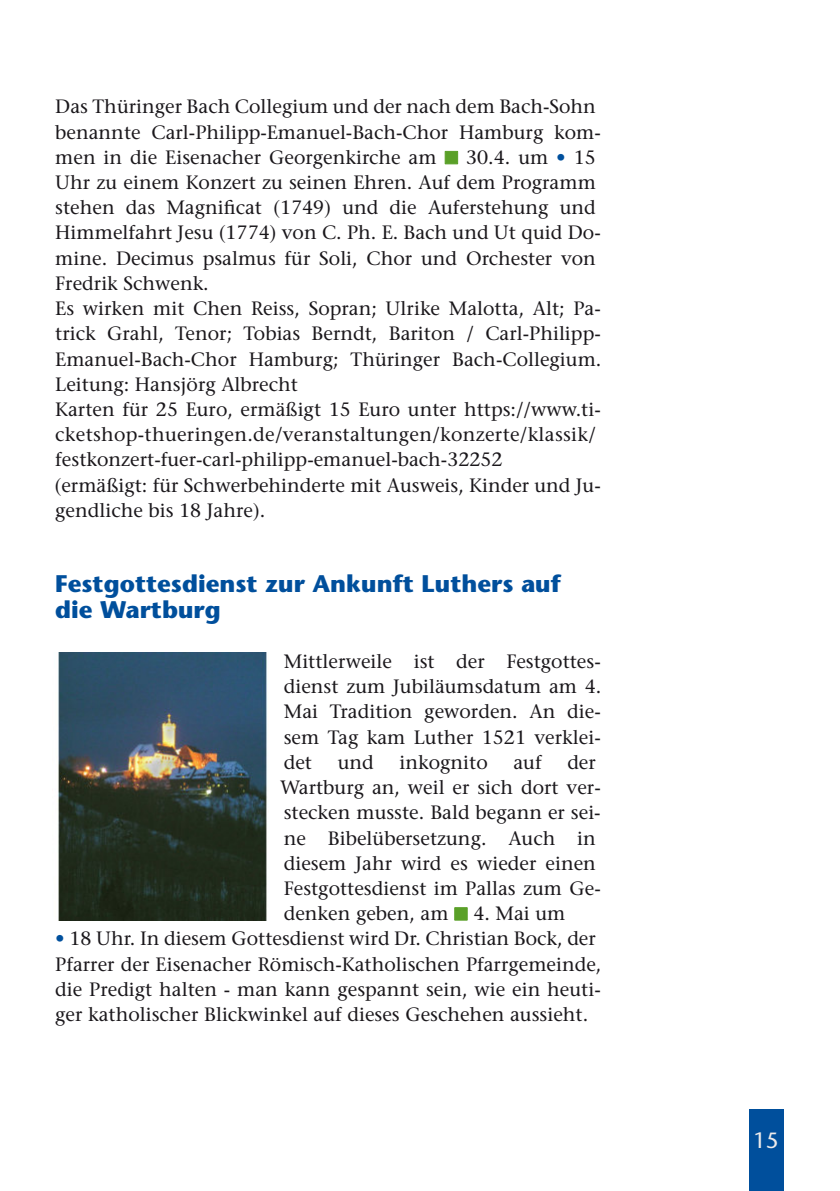
<style>
.page{position:relative;width:840px;height:1191px;background:#fff}
.page>*{position:absolute;margin:0;border:0;box-sizing:border-box;transform-origin:0 0}
.t1{font:700 24px/25.2px "Stone Sans Std";color:#004f9c}
.t2{font:500 22px "Stone Sans Std";color:#edebeb}
.t3{font:500 19.2px/25.2px "Stone Serif Std";color:#1a171b}
.s1{color:#5aa028}
.s2{color:#00509d}
</style>
<div class="page">
<div style="left:748px;top:1109px;width:34px;height:82px;background:#004f9c"></div>
<img style="left:58px;top:653px;width:209px;height:267px">
<p class="t3" style="left:55px;top:96px;width:548px">Das Thüringer Bach Collegium und der nach dem Bach-Sohn benannte Carl-Philipp-Emanuel-Bach-Chor Hamburg kom&shy;men in die Eisenacher Georgenkirche am <span class="s1">■</span> 30.4. um <span class="s2">•</span> 15<br>Uhr zu einem Konzert zu seinen Ehren. Auf dem Programm stehen das Magnificat (1749) und die Auferstehung und Himmelfahrt Jesu (1774) von C. Ph. E. Bach und Ut quid Do&shy;mine. Decimus psalmus für Soli, Chor und Orchester von Fredrik Schwenk.<br>Es wirken mit Chen Reiss, Sopran; Ulrike Malotta, Alt; Pa&shy;trick Grahl, Tenor; Tobias Berndt, Bariton / Carl-Philipp-Emanuel-Bach-Chor Hamburg; Thüringer Bach-Collegium.<br>Leitung: Hansjörg Albrecht<br>Karten für 25 Euro, ermäßigt 15 Euro unter https://www.ti&shy;cketshop-thueringen.de/veranstaltungen/konzerte/klassik/ festkonzert-fuer-carl-philipp-emanuel-bach-32252<br>(ermäßigt: für Schwerbehinderte mit Ausweis, Kinder und Ju&shy;gendliche bis 18 Jahre).</p>
<p class="t1" style="left:55px;top:574px;width:507px">Festgottesdienst zur Ankunft Luthers auf die Wartburg</p>
<p class="t3" style="left:283px;top:651px;width:319px;text-align:justify">Mittlerweile ist der Festgottes&shy;dienst zum Jubiläumsdatum am 4.<br>Mai Tradition geworden. An die&shy;sem Tag kam Luther 1521 verklei&shy;det</p>
<p class="t3" style="left:337px;top:751px;width:38px">und</p>
<p class="t3" style="left:399px;top:751px;width:90px">inkognito</p>
<p class="t3" style="left:513px;top:751px;width:30px">auf</p>
<p class="t3" style="left:280px;top:751px;width:322px;text-indent:287px">der<br>Wartburg an, weil er sich dort ver&shy;stecken musste. Bald begann er sei&shy;ne Bibelübersetzung. Auch in diesem Jahr wird es wieder einen<br>Festgottesdienst im Pallas zum Ge&shy;denken geben, am <span class="s1">■</span> 4. Mai um</p>
<p class="t3" style="left:55px;top:928px;width:547px"><span class="s2">•</span> 18 Uhr. In diesem Gottesdienst wird Dr. Christian Bock, der Pfarrer der Eisenacher Römisch-Katholischen Pfarrgemeinde, die Predigt halten - man kann gespannt sein, wie ein heuti&shy;ger katholischer Blickwinkel auf dieses Geschehen aussieht.</p>
<p class="t2" style="left:753px;top:1132px;width:27px">15</p>
</div>
